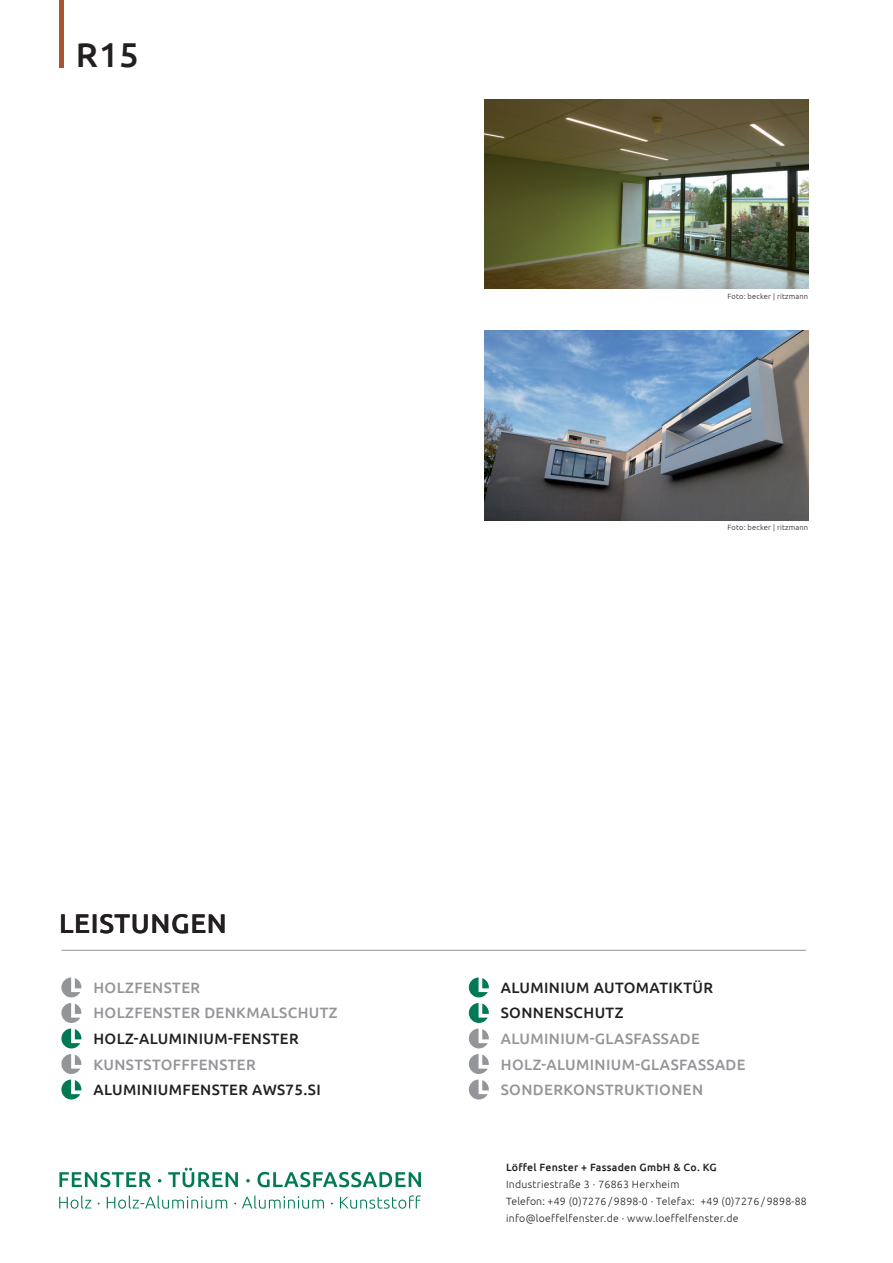
<style>
.page{position:relative;width:893px;height:1263px;background:#fff}
.page>*{position:absolute;margin:0;border:0;box-sizing:border-box;transform-origin:0 0}
.t1{font:500 34.5px "Ubuntu";color:#231f20}
.t2{font:500 27px "Ubuntu";color:#231f20}
.t3{font:500 15px/25.5px "Ubuntu";letter-spacing:.025em;color:#939598}
.t4{font:500 15px/25.5px "Ubuntu";letter-spacing:.025em;color:#231f20}
.t5{font:300 10.5px/17px "Ubuntu";letter-spacing:.025em;color:#231f20}
.t6{font:500 10.5px "Ubuntu";letter-spacing:.025em;color:#231f20}
.t7{font:300 7.5px "Ubuntu";letter-spacing:.025em;color:#231f20}
</style>
<div class="page">
<svg style="left:59px;top:1195px;width:361px;height:13px"></svg>
<svg style="left:59px;top:1167px;width:362px;height:19px"></svg>
<hr style="left:59px;top:0;width:4px;height:68px;background:#a75433">
<svg style="left:61px;top:977px;width:20px;height:45px"></svg>
<svg style="left:61px;top:1028px;width:20px;height:45px"></svg>
<svg style="left:61px;top:1079px;width:20px;height:20px"></svg>
<svg style="left:468px;top:977px;width:20px;height:45px"></svg>
<svg style="left:468px;top:1028px;width:20px;height:45px"></svg>
<svg style="left:468px;top:1079px;width:20px;height:20px"></svg>
<hr style="left:61px;top:949px;width:744px;height:1px;background:#939598">
<img style="left:484px;top:99px;width:323px;height:190px">
<img style="left:484px;top:330px;width:323px;height:190px">
<h1 class="t1" style="left:76px;top:33px;width:64px">R15</h1>
<h2 class="t2" style="left:59px;top:906px;width:75px">LEISTUNGEN</h2>
<h3 class="t3" style="left:93px;top:974px;width:244px">HOLZFENSTER<br>HOLZFENSTER DENKMALSCHUTZ</h3>
<h3 class="t4" style="left:93px;top:1025px;width:57px">HOLZ-ALUMINIUM</h3>
<h3 class="t4" style="left:228px;top:1025px;width:15px">-FEN</h3>
<h3 class="t4" style="left:262px;top:1025px;width:19px">STER</h3>
<h3 class="t3" style="left:93px;top:1050px;width:145px">KUNSTSTOFFFENSTER</h3>
<h3 class="t4" style="left:93px;top:1076px;width:22px">ALUMINIUM</h3>
<h3 class="t4" style="left:182px;top:1076px;width:48px">FENSTER</h3>
<h3 class="t4" style="left:252px;top:1076px;width:68px">AWS75.SI</h3>
<p class="t7" style="left:727px;top:291px;width:82px">Foto: becker | ritzmann</p>
<p class="t7" style="left:727px;top:522px;width:82px">Foto: becker | ritzmann</p>
<h3 class="t4" style="left:500px;top:974px;width:212px">ALUMINIUM AUTOMATIKTÜR<br>SONNEN</h3>
<h3 class="t4" style="left:565px;top:999px;width:20px">SCHUT</h3>
<h3 class="t4" style="left:614px;top:999px;width:10px">Z</h3>
<h3 class="t3" style="left:500px;top:1025px;width:11px">ALUMINIUM</h3>
<h3 class="t3" style="left:589px;top:1025px;width:101px">-GLASFASSADE</h3>
<h3 class="t3" style="left:500px;top:1050px;width:57px">HOLZ-ALUMINIUM</h3>
<h3 class="t3" style="left:500px;top:1050px;width:235px;text-indent:134px">-GLASFASSADE<br>SONDERKONSTRUKTIONEN</h3>
<p class="t6" style="left:506px;top:1160px;width:204px">LÖFFEL FENSTER + FASSADEN GMBH &amp; CO. KG</p>
<p class="t5" style="left:506px;top:1175px;width:302px">Industriestraße 3 · 76863 Herxheim<br>Telefon: +49 (0)7276 / 9898-0 · Telefax: +49 (0)7276 / 9898-88 info@loeffelfenster.de · www.loeffelfenster.de</p>
</div>
